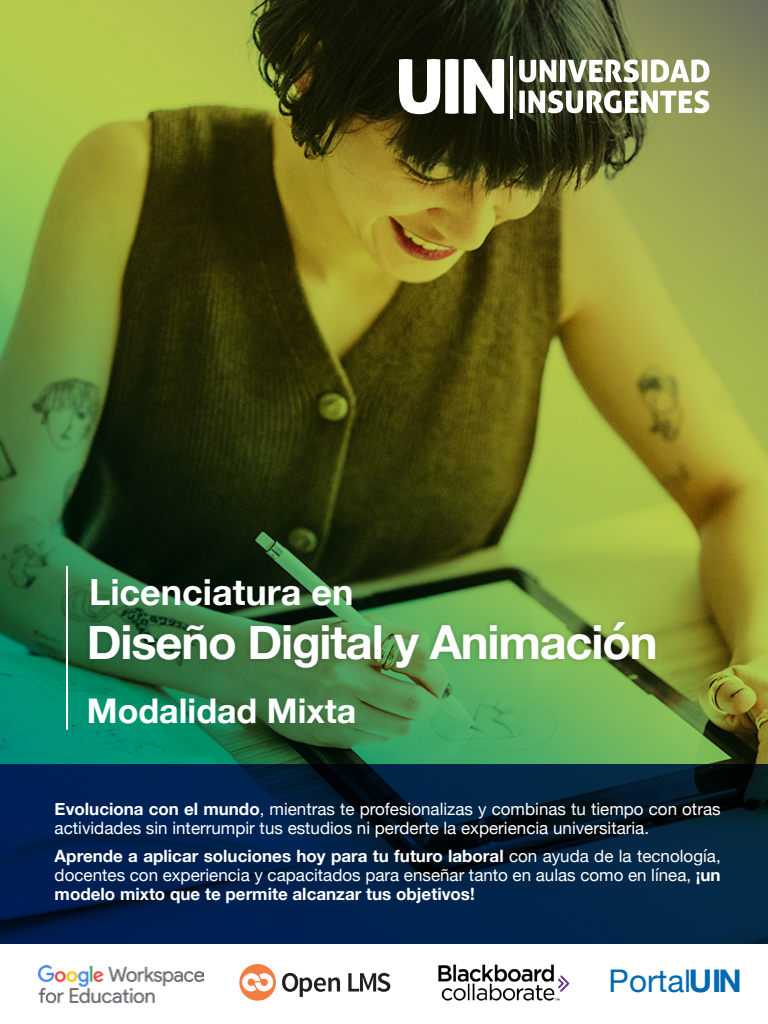
<style>
.page{position:relative;width:768px;height:1024px;background:#fff}
.page>*{position:absolute;margin:0;border:0;box-sizing:border-box;transform-origin:0 0}
.t1{font:700 47px "Helvetica Neue";letter-spacing:-.025em;color:#fff}
.t2{font:700 36px "Helvetica Neue";color:#fff}
.t3{font:700 34px "Helvetica Neue";color:#fff}
.t4{font:31.4px "Helvetica Neue LT Std";color:#0069b0}
.t5{font:700 17px/19px "Helvetica Neue";color:#fff;text-align:justify}
.t6{font:17px/19px "Helvetica Neue";color:#fff}
.s1{font-weight:700}
.s2{font-weight:400}
</style>
<div class="page">
<img style="left:0;top:0;width:768px;height:764px">
<div style="left:84px;top:618px;width:576px;height:56px;background:#000;opacity:.2"></div>
<hr style="left:66px;top:566px;width:2px;height:164px;background:#fff">
<svg style="left:0;top:764px;width:768px;height:180px;background:#011f42"></svg>
<div style="left:239px;top:964px;width:37px;height:37px;background:#f47d44;border-radius:50%"></div>
<svg style="left:242px;top:973px;width:32px;height:19px"></svg>
<svg style="left:282px;top:973px;width:58px;height:24px"></svg>
<svg style="left:348px;top:973px;width:42px;height:19px"></svg>
<img style="left:438px;top:964px;width:132px;height:37px">
<img style="left:38px;top:966px;width:165px;height:37px">
<svg style="left:519px;top:59px;width:190px;height:23px"></svg>
<svg style="left:519px;top:90px;width:190px;height:23px"></svg>
<svg style="left:399px;top:59px;width:105px;height:55px"></svg>
<hr style="left:510px;top:56px;width:3px;height:63px;background:#fff">
<h2 class="t2" style="left:89px;top:564px;width:266px">Licenciatura en</h2>
<h1 class="t1" style="left:87px;top:606px;width:572px">Diseño Digital y Animación</h1>
<h3 class="t3" style="left:87px;top:684px;width:271px">Modalidad Mixta</h3>
<p class="t6" style="left:55px;top:800px;width:667px"><span class="s1">Evoluciona con el mundo</span>, mientras te profesionalizas y combinas tu tiempo con otras actividades sin interrumpir tus estudios ni perderte la experiencia universitaria.</p>
<p class="t5" style="left:55px;top:846px;width:668px">Aprende a aplicar soluciones hoy para tu futuro laboral <span class="s2">con ayuda de la tecnología, docentes con experiencia y capacitados para enseñar tanto en aulas como en línea,</span> ¡un modelo mixto que te permite alcanzar tus objetivos!</p>
<h3 class="t4" style="left:609px;top:962px;width:134px">Portal<span class="s1">UIN</span></h3>
</div>
